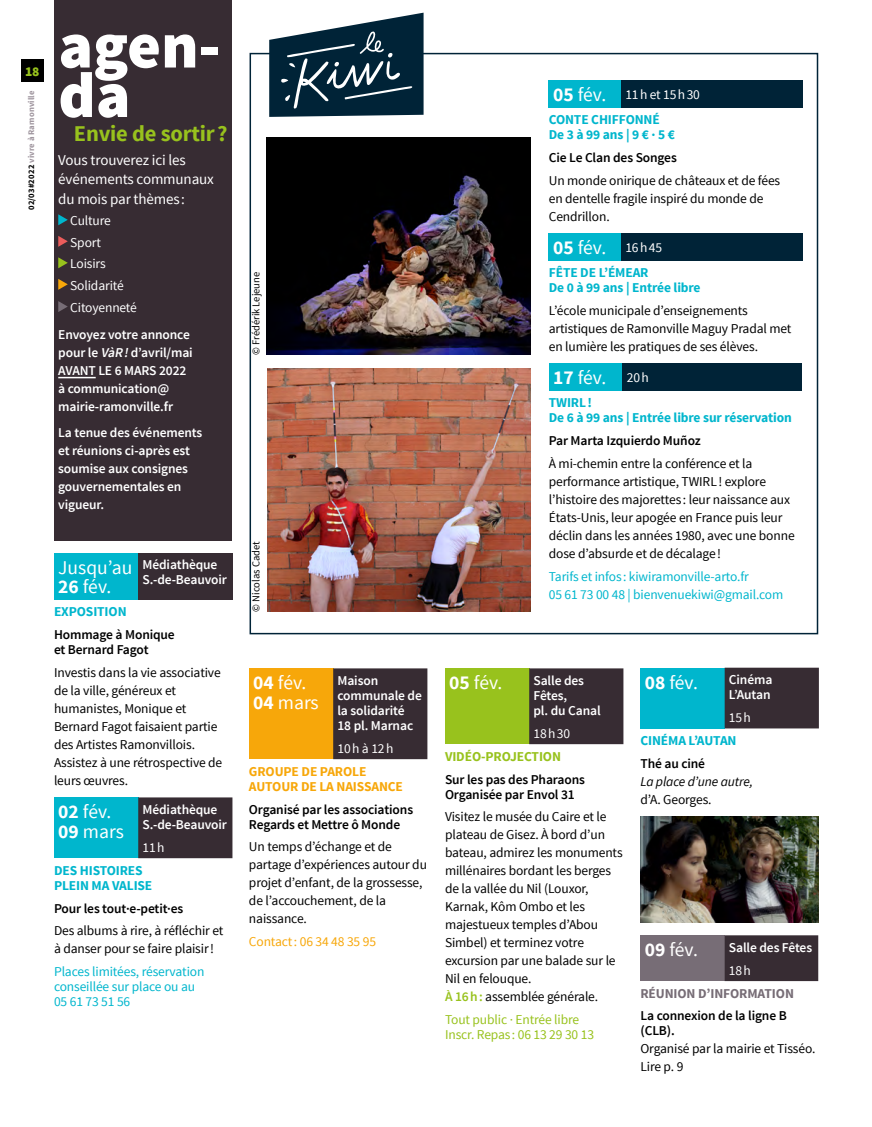
<style>
.page{position:relative;width:872px;height:1127px;background:#fff}
.page>*{position:absolute;margin:0;border:0;box-sizing:border-box;transform-origin:0 0}
.t1{font:900 64.5px/49.5px "Source Sans Pro";color:#fff}
.t2{font:700 22.5px "Source Sans Pro";letter-spacing:-.01em;color:#98c21d}
.t3{font:19.5px/19.5px "Source Sans Pro";color:#fff}
.t4{font:15px/19.5px "Source Sans Pro";letter-spacing:-.01em;color:#fff}
.t5{font:13.5px/18px "Source Sans Pro";letter-spacing:-.01em;color:#000}
.t6{font:600 13.5px/18px "Source Sans Pro";letter-spacing:-.01em;color:#fff}
.t7{font:600 13.5px/15px "Source Sans Pro";letter-spacing:-.01em;color:#000}
.t8{font:700 13.5px/15px "Source Sans Pro";letter-spacing:-.01em;color:#00b6cd}
.t9{font:13.5px/15px "Source Sans Pro";letter-spacing:-.01em;color:#00b6cd}
.t10{font:13.5px/21.8px "Source Sans Pro";letter-spacing:-.01em;color:#fff}
.t11{font:13.5px/15px "Source Sans Pro";letter-spacing:-.01em;color:#98c21d}
.t12{font:700 13.5px/15px "Source Sans Pro";letter-spacing:-.01em;color:#f7a70a}
.t13{font:700 13.5px "Source Sans Pro";letter-spacing:-.01em;color:#776d76}
.t14{font:13.5px "Source Sans Pro";letter-spacing:-.01em;color:#f7a70a}
.t15{font:italic 13.5px "Source Sans Pro";letter-spacing:-.01em;color:#000}
.t16{font:700 13.5px "Source Sans Pro";letter-spacing:-.01em;color:#98c21d}
.t17{font:900 13.5px "Source Sans Pro";color:#98c21d}
.t18{font:10.5px "Source Sans Pro";color:#000}
.t19{font:700 8.55px "Source Sans Pro";letter-spacing:.02em;color:#9f959e}
.s1{color:#000}
.s2{font-style:italic}
.s3{font-weight:700}
.s4{font-size:19.5px;color:#fff}
.s5{font-weight:400;font-size:19.5px;color:#fff}
.s6{font-weight:400;color:#fff}
.s7{font-size:13.5px}
.s8{font-weight:600;color:#98c21d}
</style>
<div class="page">
<div style="left:21px;top:60px;width:22px;height:22px;background:#000"></div>
<div style="left:54px;top:0;width:178px;height:540px;background:#372c33"></div>
<hr style="left:58px;top:377px;width:38px;height:1px;background:#fff">
<svg style="left:58px;top:214px;width:10px;height:11px"></svg>
<svg style="left:58px;top:236px;width:10px;height:11px"></svg>
<svg style="left:58px;top:257px;width:10px;height:11px"></svg>
<svg style="left:58px;top:279px;width:10px;height:11px"></svg>
<svg style="left:58px;top:301px;width:10px;height:11px"></svg>
<div style="left:54px;top:553px;width:84px;height:47px;background:#00b6cd"></div>
<div style="left:138px;top:553px;width:94px;height:47px;background:#372c33"></div>
<div style="left:54px;top:797px;width:84px;height:61px;background:#00b6cd"></div>
<div style="left:138px;top:797px;width:94px;height:61px;background:#372c33"></div>
<div style="left:249px;top:668px;width:84px;height:91px;background:#f7a70a"></div>
<div style="left:333px;top:668px;width:94px;height:91px;background:#372c33"></div>
<div style="left:445px;top:668px;width:84px;height:76px;background:#98c21d"></div>
<div style="left:529px;top:668px;width:94px;height:76px;background:#372c33"></div>
<div style="left:640px;top:668px;width:84px;height:60px;background:#00b6cd"></div>
<div style="left:724px;top:668px;width:95px;height:60px;background:#372c33"></div>
<img style="left:640px;top:816px;width:179px;height:107px">
<div style="left:640px;top:935px;width:84px;height:46px;background:#776d76"></div>
<div style="left:724px;top:935px;width:94px;height:46px;background:#372c33"></div>
<div style="left:549px;top:80px;width:72px;height:27px;background:#00b6cd"></div>
<div style="left:621px;top:80px;width:181px;height:27px;background:#002337"></div>
<div style="left:549px;top:233px;width:72px;height:27px;background:#00b6cd"></div>
<div style="left:621px;top:233px;width:181px;height:27px;background:#002337"></div>
<div style="left:549px;top:363px;width:73px;height:27px;background:#00b6cd"></div>
<div style="left:622px;top:363px;width:180px;height:27px;background:#002337"></div>
<svg style="left:269px;top:13px;width:154px;height:125px"></svg>
<img style="left:266px;top:138px;width:264px;height:217px">
<img style="left:267px;top:368px;width:263px;height:243px">
<p class="t17" style="left:25px;top:62px;width:16px">18</p>
<p class="t19" style="left:26px;top:210px;width:121px;rotate:-90deg"><span class="s1">02/03#2022</span> vivre à Ramonville</p>
<h1 class="t1" style="left:58px;top:24px;width:164px">agen&shy;da</h1>
<h2 class="t2" style="left:74px;top:119px;width:155px">Envie de sortir?</h2>
<p class="t4" style="left:58px;top:150px;width:157px">Vous trouverez ici les événements communaux du mois par thèmes :</p>
<p class="t10" style="left:70px;top:210px;width:68px">Culture<br>Sport<br>Loisirs<br>Solidarité<br>Citoyenneté</p>
<p class="t6" style="left:58px;top:325px;width:136px">Envoyez votre annonce pour le <span class="s2">VàR!</span>d’avril/mai<br>AVANT LE 6 MARS 2022 à communication@ mairie-ramonville.fr</p>
<p class="t6" style="left:58px;top:424px;width:146px">La tenue des événements et réunions ci-après est soumise aux consignes gouvernementales en vigueur.</p>
<h3 class="t3" style="left:58px;top:558px;width:76px">Jusqu’au<br><span class="s3">26</span> fév.</h3>
<p class="t6" style="left:142px;top:558px;width:86px;line-height:15px">Médiathèque<br>S.-de-Beauvoir</p>
<p class="t8" style="left:54px;top:605px;width:74px">EXPOSITION</p>
<p class="t7" style="left:54px;top:627px;width:122px">Hommage à Monique et Bernard Fagot</p>
<p class="t5" style="left:54px;top:664px;width:170px">Investis dans la vie associative de la ville, généreux et humanistes, Monique et<br>Bernard Fagot faisaient partie des Artistes Ramonvillois.<br>Assistez à une rétrospective de leurs œuvres.</p>
<h3 class="t3" style="left:58px;top:802px;width:67px"><span class="s3">02</span> fév.<br><span class="s3">09</span> mars</h3>
<p class="t6" style="left:142px;top:802px;width:86px;line-height:15px">Médiathèque<br>S.-de-Beauvoir</p>
<p class="t10" style="left:142px;top:837px;width:24px">11h</p>
<p class="t8" style="left:54px;top:863px;width:100px">DES HISTOIRES<br>PLEIN MA VALISE</p>
<p class="t7" style="left:54px;top:901px;width:131px">Pour les tout·e-petit·es</p>
<p class="t5" style="left:54px;top:922px;width:171px">Des albums à rire, à réfléchir et à danser pour se faire plaisir!</p>
<p class="t9" style="left:54px;top:964px;width:152px">Places limitées, réservation conseillée sur place ou au<br>05 61 73 51 56</p>
<p class="t18" style="left:249px;top:355px;width:84px;rotate:-90deg">© Frédérik Lejeune</p>
<p class="t18" style="left:249px;top:611px;width:71px;rotate:-90deg">© Nicolas Cadet</p>
<p class="t8" style="left:549px;top:82px;width:153px;line-height:25.2px;text-indent:4px"><span class="s4">05</span> <span class="s5">fév.</span> <span class="s6">11h et 15h30<br></span>CONTE CHIFFONNÉ</p>
<p class="t8" style="left:549px;top:127px;width:128px">De 3 à 99 ans | 9 € · 5 €</p>
<p class="t7" style="left:549px;top:150px;width:129px">Cie Le Clan des Songes</p>
<p class="t5" style="left:549px;top:171px;width:233px">Un monde onirique de châteaux et de fées en dentelle fragile inspiré du monde de<br>Cendrillon.</p>
<p class="t8" style="left:549px;top:235px;width:115px;line-height:25.2px;text-indent:4px"><span class="s4">05</span> <span class="s5">fév.</span> <span class="s6">16h45<br></span>FÊTE DE L’ÉMEAR</p>
<p class="t8" style="left:549px;top:280px;width:153px">De 0 à 99 ans | Entrée libre</p>
<p class="t5" style="left:549px;top:301px;width:244px">L’école municipale d’enseignements artistiques de Ramonville Maguy Pradal met en lumière les pratiques de ses élèves.</p>
<h3 class="t3" style="left:553px;top:368px;width:97px"><span class="s3">17</span> fév. <span class="s7">20h</span></h3>
<p class="t8" style="left:549px;top:395px;width:244px">TWIRL!<br>De 6 à 99 ans | Entrée libre sur réservation</p>
<p class="t7" style="left:549px;top:433px;width:153px">Par Marta Izquierdo Muñoz</p>
<p class="t5" style="left:549px;top:454px;width:247px">À mi-chemin entre la conférence et la performance artistique, TWIRL! explore l’histoire des majorettes : leur naissance aux États-Unis, leur apogée en France puis leur déclin dans les années 1980, avec une bonne dose d’absurde et de décalage!</p>
<p class="t9" style="left:549px;top:567px;width:236px;line-height:18px">Tarifs et infos : kiwiramonville-arto.fr<br>05 61 73 00 48 | bienvenuekiwi@gmail.com</p>
<h3 class="t3" style="left:253px;top:673px;width:67px"><span class="s3">04</span> fév.<br><span class="s3">04</span> mars</h3>
<p class="t6" style="left:337px;top:673px;width:86px;line-height:15px">Maison communale de la solidarité<br>18 pl. Marnac</p>
<p class="t10" style="left:337px;top:738px;width:57px">10h à 12h</p>
<p class="t12" style="left:249px;top:764px;width:155px">GROUPE DE PAROLE<br>AUTOUR DE LA NAISSANCE</p>
<p class="t7" style="left:249px;top:802px;width:166px">Organisé par les associations<br>Regards et Mettre ô Monde</p>
<p class="t5" style="left:249px;top:838px;width:179px">Un temps d’échange et de partage d’expériences autour du projet d’enfant, de la grossesse, de l’accouchement, de la naissance.</p>
<p class="t14" style="left:249px;top:933px;width:129px">Contact: 06 34 48 35 95</p>
<h3 class="t3" style="left:449px;top:673px;width:55px"><span class="s3">05</span> fév.</h3>
<p class="t6" style="left:533px;top:673px;width:69px;line-height:15px">Salle des<br>Fêtes,<br>pl. du Canal</p>
<p class="t10" style="left:533px;top:723px;width:38px">18h30</p>
<p class="t16" style="left:445px;top:747px;width:117px">VIDÉO-PROJECTION</p>
<p class="t7" style="left:445px;top:772px;width:141px">Sur les pas des Pharaons<br>Organisée par Envol 31</p>
<p class="t5" style="left:445px;top:808px;width:179px">Visitez le musée du Caire et le plateau de Gisez. À bord d’un bateau, admirez les monuments millénaires bordant les berges de la vallée du Nil (Louxor,<br>Karnak, Kôm Ombo et les majestueux temples d’Abou<br>Simbel) et terminez votre excursion par une balade sur le<br>Nil en felouque.<br><span class="s8">À 16h:</span> assemblée générale.</p>
<p class="t11" style="left:445px;top:1012px;width:151px">Tout public · Entrée libre<br>Inscr. Repas : 06 13 29 30 13</p>
<h3 class="t3" style="left:644px;top:673px;width:55px"><span class="s3">08</span> fév.</h3>
<p class="t6" style="left:729px;top:672px;width:45px;line-height:15px">Cinéma<br>L’Autan</p>
<p class="t10" style="left:729px;top:707px;width:24px">15h</p>
<p class="t8" style="left:640px;top:733px;width:98px">CINÉMA L’AUTAN</p>
<p class="t7" style="left:640px;top:756px;width:66px">Thé au ciné</p>
<p class="t15" style="left:640px;top:773px;width:114px">La place d’une autre,</p>
<p class="t5" style="left:640px;top:790px;width:73px">d’A. Georges.</p>
<h3 class="t3" style="left:644px;top:940px;width:55px"><span class="s3">09</span> fév.</h3>
<p class="t6" style="left:729px;top:939px;width:85px">Salle des Fêtes</p>
<p class="t10" style="left:729px;top:959px;width:24px">18h</p>
<p class="t13" style="left:640px;top:984px;width:155px">RÉUNION D’INFORMATION</p>
<p class="t7" style="left:640px;top:1009px;width:148px">La connexion de la ligne B (CLB).</p>
<p class="t5" style="left:640px;top:1040px;width:176px">Organisé par la mairie et Tisséo.<br>Lire p. 9</p>
</div>
